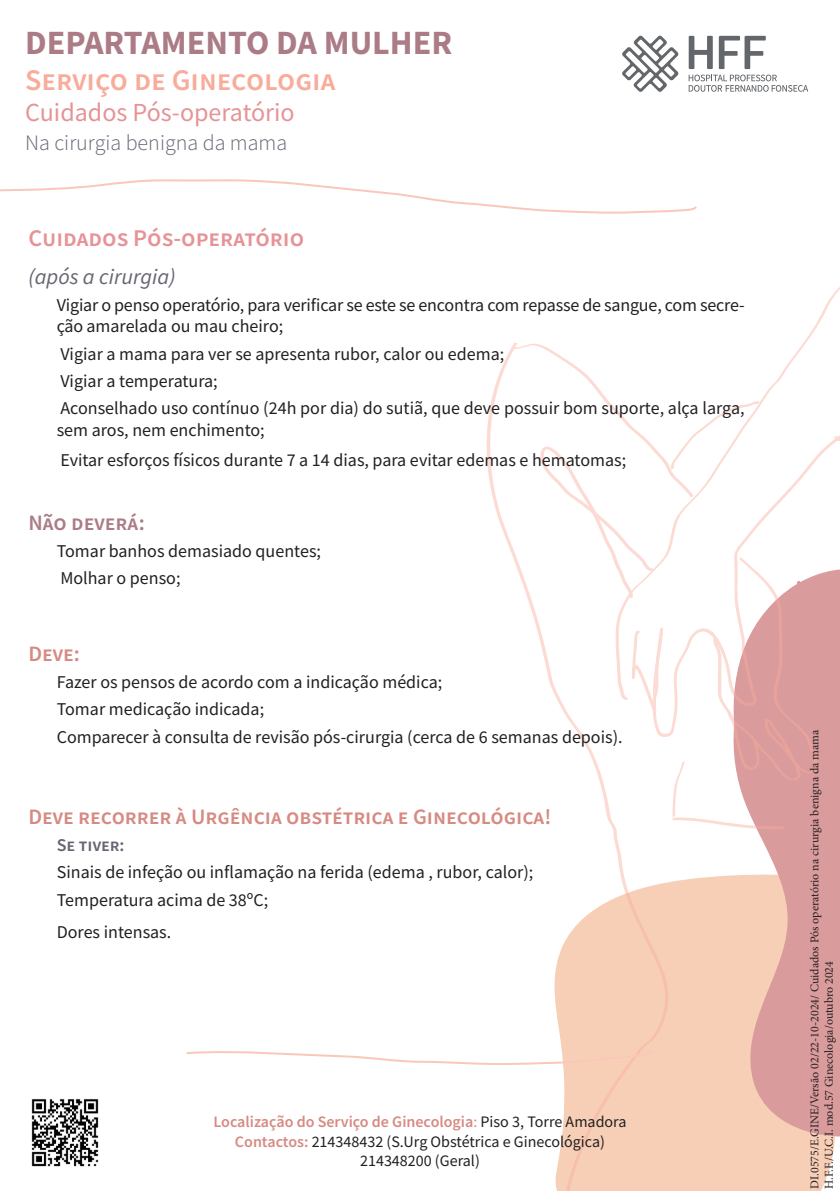
<style>
.page{position:relative;width:840px;height:1191px;background:#fff}
.page>*{position:absolute;margin:0;border:0;box-sizing:border-box;transform-origin:0 0}
.t1{font:700 34px "Source Sans Pro";color:#ab7c86}
.t2{font:600 30px "Source Sans Pro";color:#f8ac9b}
.t3{font:26px "Source Sans Pro";color:#e69397}
.t4{font:600 24px "Source Sans Pro";color:#e69397}
.t5{font:600 22px "Source Sans Pro";color:#d68a82}
.t6{font:300 22px "Source Sans Pro";color:#656573}
.t7{font:italic 22px "Source Sans Pro";color:#656573}
.t8{font:600 22px "Source Sans Pro";color:#ab7c86}
.t9{font:18px/21.6px "Source Sans Pro";color:#231f20}
.t10{font:600 18px "Source Sans Pro";color:#656573}
.t11{font:16px "Source Sans Pro";color:#231f20}
.t12{font:600 16px "Source Sans Pro";color:#d68a82}
.t13{font:12px "Minion Pro";color:#231f20}
.s1{font-weight:400}
.s2{font-weight:400;color:#231f20}
.s3{font-weight:600;color:#d68a82}
</style>
<div class="page">
<div style="left:669px;top:875px;width:166px;height:316px;background:#f7cfb6"></div>
<svg style="left:731px;top:825px;width:108px;height:312px;background:#e5b1a9"></svg>
<svg style="left:486px;top:349px;width:183px;height:842px"></svg>
<svg style="left:803px;top:288px;width:36px;height:537px"></svg>
<svg style="left:817px;top:355px;width:22px;height:382px"></svg>
<svg style="left:833px;top:435px;width:6px;height:29px"></svg>
<svg style="left:511px;top:343px;width:306px;height:486px"></svg>
<svg style="left:0;top:179px;width:697px;height:35px"></svg>
<svg style="left:186px;top:1048px;width:468px;height:17px"></svg>
<svg style="left:688px;top:36px;width:24px;height:33px"></svg>
<svg style="left:718px;top:36px;width:47px;height:33px"></svg>
<svg style="left:688px;top:75px;width:119px;height:17px"></svg>
<svg style="left:622px;top:35px;width:56px;height:57px"></svg>
<img style="left:31px;top:1099px;width:68px;height:68px">
<p class="t1" style="left:25px;top:20px;width:428px">DEPARTAMENTO DA MULHER</p>
<p class="t2" style="left:25px;top:60px;width:311px">Serviço de Ginecologia</p>
<p class="t3" style="left:25px;top:96px;width:271px">Cuidados Pós-operatório</p>
<p class="t6" style="left:25px;top:129px;width:263px">Na cirurgia benigna da mama</p>
<p class="t4" style="left:28px;top:222px;width:277px">Cuidados Pós-operatório</p>
<p class="t7" style="left:28px;top:262px;width:149px">(após a cirurgia)</p>
<p class="t9" style="left:57px;top:294px;width:689px">Vigiar o penso operatório, para verificar se este se encontra com repasse de sangue, com secre&shy;ção amarelada ou mau cheiro;</p>
<p class="t9" style="left:60px;top:343px;width:445px">Vigiar a mama para ver se apresenta rubor, calor ou edema;</p>
<p class="t9" style="left:60px;top:370px;width:159px">Vigiar a temperatura;</p>
<p class="t9" style="left:57px;top:397px;width:689px">Aconselhado uso contínuo (24h por dia) do sutiã, que deve possuir bom suporte, alça larga, sem aros, nem enchimento;</p>
<p class="t9" style="left:60px;top:449px;width:567px">Evitar esforços físicos durante 7 a 14 dias, para evitar edemas e hematomas;</p>
<p class="t8" style="left:28px;top:508px;width:118px">Não deverá:</p>
<p class="t9" style="left:57px;top:540px;width:266px">Tomar banhos demasiado quentes;</p>
<p class="t9" style="left:60px;top:567px;width:122px">Molhar o penso;</p>
<p class="t5" style="left:28px;top:639px;width:53px">Deve:</p>
<p class="t9" style="left:57px;top:671px;width:387px">Fazer os pensos de acordo com a indicação médica;</p>
<p class="t9" style="left:57px;top:698px;width:209px">Tomar medicação indicada;</p>
<p class="t9" style="left:57px;top:725px;width:567px">Comparecer à consulta de revisão pós-cirurgia (cerca de 6 semanas depois).</p>
<p class="t5" style="left:28px;top:802px;width:524px">Deve recorrer à Urgência obstétrica e Ginecológica!</p>
<p class="t10" style="left:57px;top:833px;width:69px">Se tiver:</p>
<p class="t9" style="left:57px;top:861px;width:478px">Sinais de infeção ou inflamação na ferida (edema , rubor, calor);</p>
<p class="t9" style="left:57px;top:888px;width:213px">Temperatura acima de 38ºC;</p>
<p class="t9" style="left:57px;top:920px;width:116px">Dores intensas.</p>
<p class="t12" style="left:213px;top:1111px;width:414px">Localização do Serviço de Ginecologia<span class="s1">:</span> <span class="s2">Piso 3, Torre Amadora</span></p>
<p class="t11" style="left:235px;top:1131px;width:371px"><span class="s3">Contactos:</span> 214348432 (S.Urg Obstétrica e Ginecológica)</p>
<p class="t11" style="left:360px;top:1150px;width:121px">214348200 (Geral)</p>
<p class="t13" style="left:806px;top:1188px;width:460px;rotate:-90deg">DI.0575/E.GINE/Versão 02/22-10-2024/ Cuidados Pós operatório na cirurgia benigna da mama</p>
<p class="t13" style="left:820px;top:1188px;width:229px;rotate:-90deg">H.F.F./U.C.I. mod.57 Ginecologia/outubro 2024</p>
</div>
